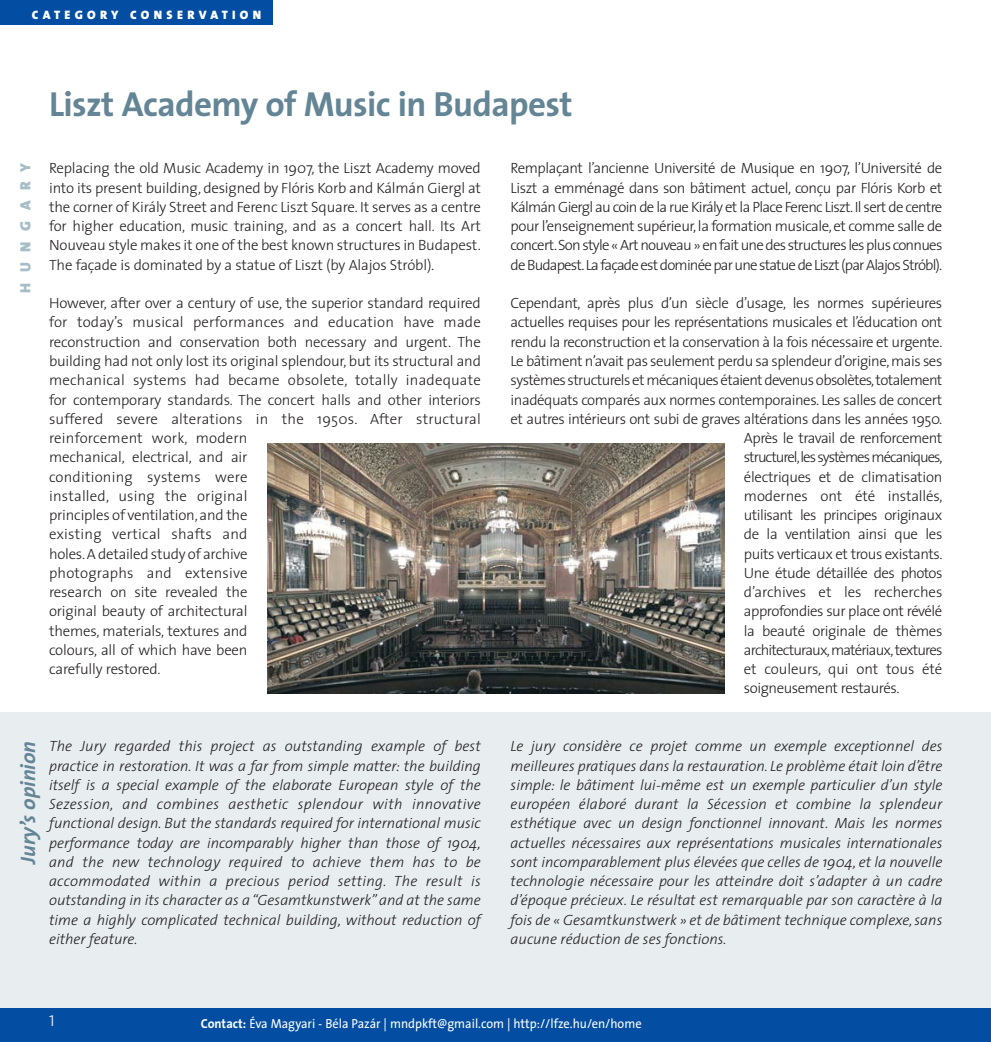
<style>
.page{position:relative;width:991px;height:1042px;background:#fff}
.page>*{position:absolute;margin:0;border:0;box-sizing:border-box;transform-origin:0 0}
.t1{font:700 35px "The Sans";letter-spacing:-.02em;color:#638595}
.t2{font:italic 700 21px "The Sans";color:#638595}
.t3{font:15.75px "The Sans Light Caps";color:#fff}
.t4{font:300 14.88px/19.2px "The Sans";letter-spacing:-.015em;color:#231f20;text-align:justify}
.t5{font:italic 300 14.88px/19.2px "The Sans";color:#231f20;text-align:justify}
.t6{font:14.88px "The Sans Black Caps";letter-spacing:.71em;color:#a7bdc8}
.t7{font:13.12px "The Sans";color:#fff;scale:.95 1}
.t8{font:12.25px "The Sans Black Caps";letter-spacing:.355em;color:#fff}
.s1{font-weight:700}
</style>
<div class="page">
<div style="left:0;top:712px;width:990px;height:308px;background:#e8edf0"></div>
<div style="left:0;top:1008px;width:990px;height:33px;background:#034ea2"></div>
<div style="left:0;top:0;width:272px;height:25px;background:#034ea2"></div>
<img style="left:267px;top:443px;width:457px;height:250px">
<p class="t8" style="left:32px;top:8px;width:231px">CATEGORY CONSERVATION</p>
<h1 class="t1" style="left:49px;top:90px;width:525px">Liszt Academy of Music in Budapest</h1>
<p class="t6" style="left:17px;top:293px;width:132px;rotate:-90deg">HUNGARY</p>
<p class="t4" style="left:49px;top:160px;width:433px">Replacing the old Music Academy in 1907, the Liszt Academy moved into its present building, designed by Flóris Korb and Kálmán Giergl at the corner of Király Street and Ferenc Liszt Square. It serves as a centre for higher education, music training, and as a concert hall. Its Art Nouveau style makes it one of the best known structures in Budapest.<br>The façade is dominated by a statue of Liszt (by Alajos Stróbl).</p>
<p class="t4" style="left:49px;top:295px;width:433px">However, after over a century of use, the superior standard required for today’s musical performances and education have made reconstruction and conservation both necessary and urgent. The building had not only lost its original splendour, but its structural and mechanical systems had became obsolete, totally inadequate for contemporary standards. The concert halls and other interiors suffered severe alterations in the 1950s. After structural</p>
<p class="t4" style="left:49px;top:430px;width:200px">reinforcement work, modern mechanical, electrical, and air conditioning systems were installed, using the original principles of ventilation, and the existing vertical shafts and holes. A detailed study of archive photographs and extensive research on site revealed the original beauty of architectural themes, materials, textures and colours, all of which have been carefully restored.</p>
<p class="t4" style="left:510px;top:160px;width:433px">Remplaçant l’ancienne Université de Musique en 1907, l’Université de Liszt a emménagé dans son bâtiment actuel, conçu par Flóris Korb et Kálmán Giergl au coin de la rue Király et la Place Ferenc Liszt.Il sert de centre pour l’enseignement supérieur,la formation musicale,et comme salle de concert.Son style « Art nouveau » en fait une des structures les plus connues de Budapest.La façade est dominée par une statue de Liszt (par Alajos Stróbl).</p>
<p class="t4" style="left:510px;top:295px;width:433px">Cependant, après plus d’un siècle d’usage, les normes supérieures actuelles requises pour les représentations musicales et l’éducation ont rendu la reconstruction et la conservation à la fois nécessaire et urgente.<br>Le bâtiment n’avait pas seulement perdu sa splendeur d’origine,mais ses systèmes structurels et mécaniques étaient devenus obsolètes,totalement inadéquats comparés aux normes contemporaines. Les salles de concert et autres intérieurs ont subi de graves altérations dans les années 1950.</p>
<p class="t4" style="left:744px;top:430px;width:200px">Après le travail de renforcement structurel,les systèmes mécaniques, électriques et de climatisation modernes ont été installés, utilisant les principes originaux de la ventilation ainsi que les puits verticaux et trous existants.<br>Une étude détaillée des photos d’archives et les recherches approfondies sur place ont révélé la beauté originale de thèmes architecturaux,matériaux,textures et couleurs, qui ont tous été soigneusement restaurés.</p>
<p class="t5" style="left:49px;top:738px;width:433px">The Jury regarded this project as outstanding example of best practice in restoration. It was a far from simple matter: the building itself is a special example of the elaborate European style of the Sezession, and combines aesthetic splendour with innovative functional design. But the standards required for international music performance today are incomparably higher than those of 1904, and the new technology required to achieve them has to be accommodated within a precious period setting. The result is outstanding in its character as a “Gesamtkunstwerk” and at the same time a highly complicated technical building, without reduction of either feature.</p>
<p class="t5" style="left:510px;top:738px;width:433px">Le jury considère ce projet comme un exemple exceptionnel des meilleures pratiques dans la restauration. Le problème était loin d’être simple: le bâtiment lui-même est un exemple particulier d’un style européen élaboré durant la Sécession et combine la splendeur esthétique avec un design fonctionnel innovant. Mais les normes actuelles nécessaires aux représentations musicales internationales sont incomparablement plus élevées que celles de 1904, et la nouvelle technologie nécessaire pour les atteindre doit s’adapter à un cadre d’époque précieux. Le résultat est remarquable par son caractère à la fois de « Gesamtkunstwerk » et de bâtiment technique complexe, sans aucune réduction de ses fonctions.</p>
<h2 class="t2" style="left:20px;top:863px;width:124px;rotate:-90deg">Jury’s opinion</h2>
<p class="t3" style="left:49px;top:1011px;width:7px">1</p>
<p class="t7" style="left:201px;top:1018px;width:465px"><span class="s1">Contact:</span> Éva Magyari - Béla Pazár | mndpkft@gmail.com | http://lfze.hu/en/home</p>
</div>
